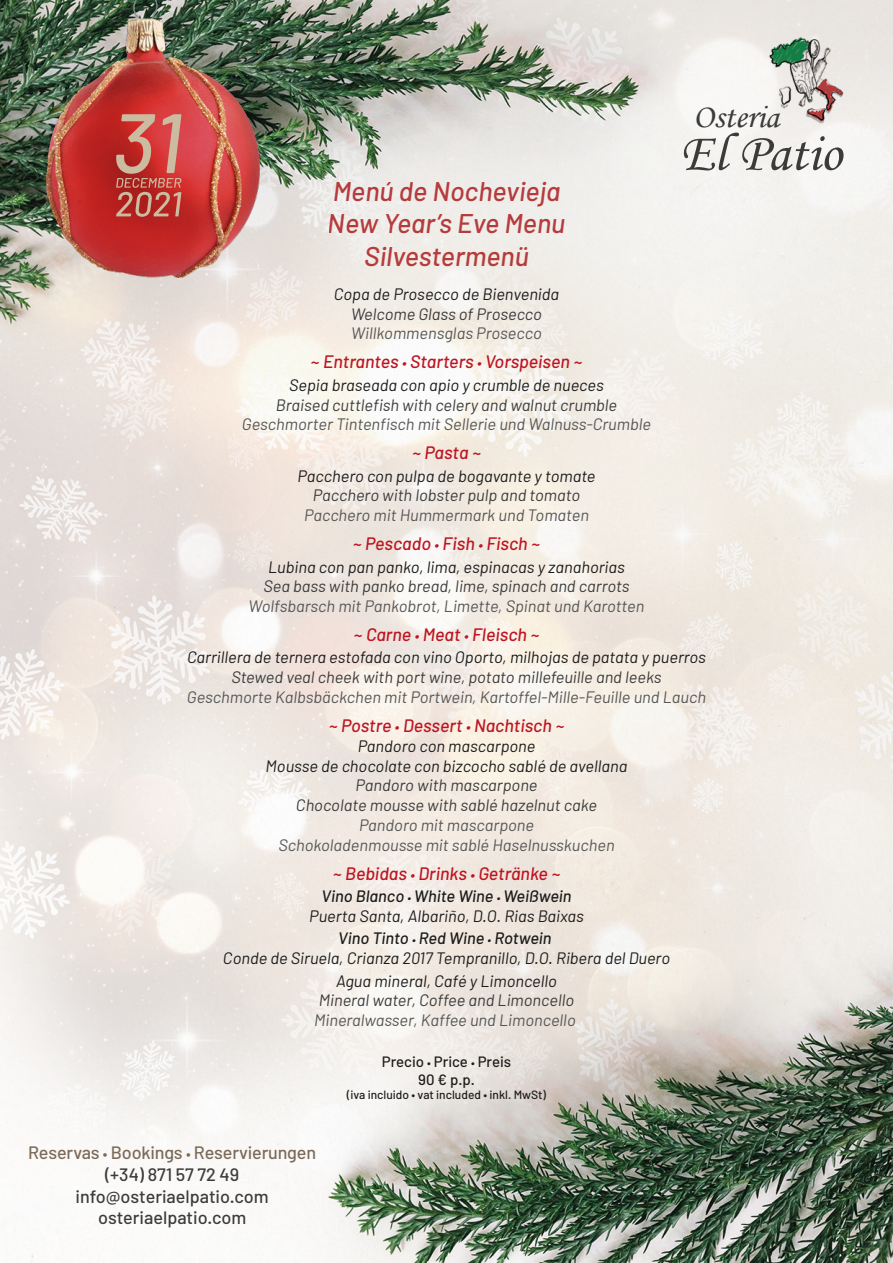
<style>
.page{position:relative;width:893px;height:1263px;background:#fff}
.page>*{position:absolute;margin:0;border:0;box-sizing:border-box;transform-origin:0 0}
.t1{font:53.7px "Monotype Corsiva";color:#3b3b3a}
.t2{font:33.9px "Monotype Corsiva";color:#3b3b3a}
.t3{font:italic 500 27px/32.4px "Barlow";color:#c24042;text-align:center}
.t4{font:italic 500 18px "Barlow";color:#be1521}
.t5{font:500 18px/21.6px "Barlow";color:#3c3c3b;text-align:center}
.t6{font:italic 16.5px/19.8px "Barlow";color:#1c1c1b;text-align:center}
.t7{font:italic 16.5px/19.8px "Barlow";color:#575756;text-align:center}
.t8{font:italic 16.5px/19.8px "Barlow";color:#3c3c3b;text-align:center}
.t9{font:500 15px/18px "Barlow";color:#1c1c1b;text-align:center}
.t10{font:500 12px "Barlow";color:#1c1c1b}
.s1{font-size:15px}
.s2{font-weight:500}
.s3{font-weight:500;font-size:12px}
.s4{color:#7b6a58}
.s5{font-size:15px;color:#7b6a58}
.s6{font-size:12px}
</style>
<div class="page">
<img style="left:0;top:0;width:893px;height:1263px">
<img style="left:759px;top:27px;width:93px;height:100px">
<img style="left:46px;top:0;width:213px;height:277px">
<svg style="left:116px;top:114px;width:65px;height:103px;background:#c45b51"></svg>
<h3 class="t3" style="left:328px;top:175px;width:239px">Menú de Nochevieja<br>New Year’s Eve Menu<br>Silvestermenü</h3>
<h2 class="t2" style="left:693px;top:96px;width:88px">Osteria</h2>
<h1 class="t1" style="left:680px;top:121px;width:163px">El Patio</h1>
<p class="t6" style="left:334px;top:284px;width:227px">Copa de Prosecco de Bienvenida</p>
<p class="t8" style="left:351px;top:303px;width:192px">Welcome Glass of Prosecco</p>
<p class="t7" style="left:351px;top:323px;width:192px">Willkommensglas Prosecco</p>
<p class="t4" style="left:311px;top:351px;width:273px">~ Entrantes <span class="s1">•</span> Starters <span class="s1">•</span> Vorspeisen ~</p>
<p class="t6" style="left:289px;top:374px;width:316px">Sepia braseada con apio y crumble de nueces</p>
<p class="t8" style="left:276px;top:394px;width:343px">Braised cuttlefish with celery and walnut crumble</p>
<p class="t7" style="left:242px;top:414px;width:411px">Geschmorter Tintenfisch mit Sellerie und Walnuss-Crumble</p>
<p class="t4" style="left:412px;top:441px;width:70px">~ Pasta ~</p>
<p class="t6" style="left:298px;top:465px;width:299px">Pacchero con pulpa de bogavante y tomate</p>
<p class="t8" style="left:313px;top:485px;width:269px">Pacchero with lobster pulp and tomato</p>
<p class="t7" style="left:304px;top:505px;width:286px">Pacchero mit Hummermark und Tomaten</p>
<p class="t4" style="left:353px;top:532px;width:189px">~ Pescado <span class="s1">•</span> Fish <span class="s1">•</span> Fisch ~</p>
<p class="t6" style="left:268px;top:556px;width:358px">Lubina con pan panko, lima, espinacas y zanahorias</p>
<p class="t8" style="left:263px;top:576px;width:368px">Sea bass with panko bread, lime, spinach and carrots</p>
<p class="t7" style="left:249px;top:596px;width:397px">Wolfsbarsch mit Pankobrot, Limette, Spinat und Karotten</p>
<p class="t4" style="left:354px;top:623px;width:187px">~ Carne <span class="s1">•</span> Meat <span class="s1">•</span> Fleisch ~</p>
<p class="t6" style="left:187px;top:647px;width:520px">Carrillera de ternera estofada con vino Oporto, milhojas de patata y puerros</p>
<p class="t8" style="left:231px;top:667px;width:432px">Stewed veal cheek with port wine, potato millefeuille and leeks</p>
<p class="t7" style="left:187px;top:687px;width:521px">Geschmorte Kalbsbäckchen mit Portwein, Kartoffel-Mille-Feuille und Lauch</p>
<p class="t4" style="left:329px;top:714px;width:237px">~ Postre <span class="s1">•</span> Dessert <span class="s1">•</span> Nachtisch ~</p>
<p class="t6" style="left:266px;top:735px;width:363px">Pandoro con mascarpone<br>Mousse de chocolate con bizcocho sablé de avellana</p>
<p class="t8" style="left:296px;top:775px;width:303px">Pandoro with mascarpone<br>Chocolate mousse with sablé hazelnut cake</p>
<p class="t7" style="left:278px;top:815px;width:338px">Pandoro mit mascarpone<br>Schokoladenmousse mit sablé Haselnusskuchen</p>
<p class="t4" style="left:333px;top:862px;width:229px">~ Bebidas <span class="s1">•</span> Drinks <span class="s1">•</span> Getränke ~</p>
<p class="t6" style="left:309px;top:886px;width:276px"><span class="s2">Vino Blanco</span> <span class="s3">•</span> <span class="s2">White Wine</span> <span class="s3">•</span> <span class="s2">Weißwein<br></span>Puerta Santa, Albariño, D.O. Rias Baixas</p>
<p class="t6" style="left:223px;top:928px;width:449px"><span class="s2">Vino Tinto</span> <span class="s3">•</span> <span class="s2">Red Wine</span> <span class="s3">•</span> <span class="s2">Rotwein<br></span>Conde de Siruela, Crianza 2017 Tempranillo, D.O. Ribera del Duero</p>
<p class="t6" style="left:336px;top:970px;width:222px">Agua mineral, Café y Limoncello</p>
<p class="t8" style="left:319px;top:990px;width:257px">Mineral water, Coffee and Limoncello</p>
<p class="t7" style="left:314px;top:1010px;width:263px">Mineralwasser, Kaffee und Limoncello</p>
<p class="t5" style="left:28px;top:1142px;width:290px"><span class="s4">Reservas</span> <span class="s5">•</span> <span class="s4">Bookings</span> <span class="s5">•</span> <span class="s4">Reservierungen </span>(+34) 871 57 72 49 info@osteriaelpatio.com osteriaelpatio.com</p>
<p class="t9" style="left:382px;top:1052px;width:131px">Precio <span class="s6">•</span> Price <span class="s6">•</span> Preis<br>90 € p.p.</p>
<p class="t10" style="left:347px;top:1087px;width:201px">(iva incluido • vat included • inkl. MwSt)</p>
</div>
